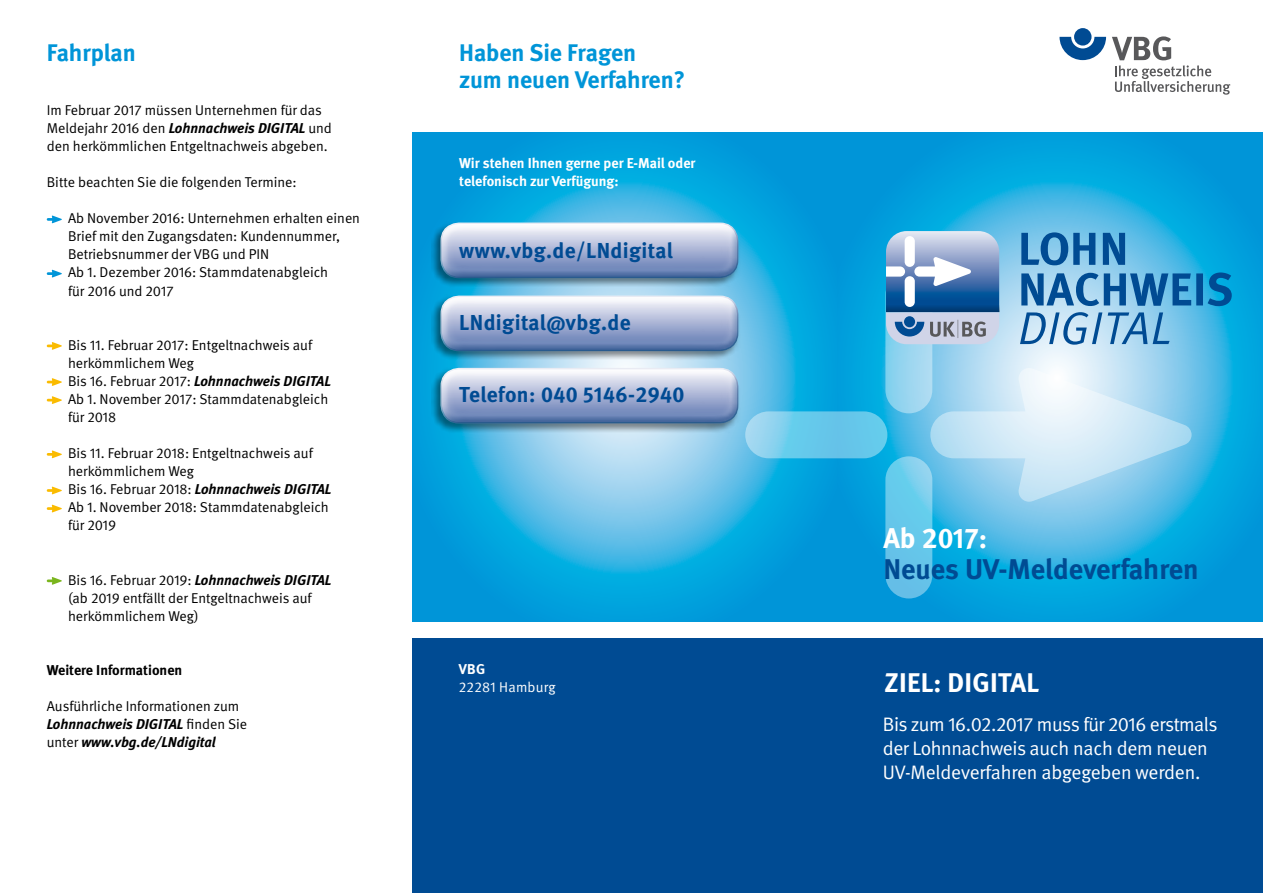
<style>
.page{position:relative;width:1263px;height:893px;background:#fff}
.page>*{position:absolute;margin:0;border:0;box-sizing:border-box;transform-origin:0 0}
.Titelzeile{font:700 28.5px/31.3px "DGUV Meta";color:#004b93}
.Titelzeile-2{font:700 27px "DGUV Meta";letter-spacing:.01em;color:#fff}
.Titelzeile_innen{font:700 24px/27.2px "DGUV Meta";color:#0095d8}
.Titelzeile_innen-2{font:700 21.6px "DGUV Meta";letter-spacing:.02em;color:#004b93}
.Unterüberschrift_Tit{font:19.5px/24px "DGUV Meta";letter-spacing:-.02em;color:#fff}
.Fließtext{font:14.25px/18px "DGUV Meta";color:#000}
.Fließtext-2{font:italic 700 14.25px "DGUV Meta";color:#000}
.Fließtext-3{font:700 14.25px/18px "DGUV Meta";color:#fff}
.Zwischenüberschrift{font:700 14.25px "DGUV Meta";color:#000}
.Fließtext-4{font:14.25px "DGUV Meta";letter-spacing:.015em;color:#fff}
.s1{font-weight:700;font-style:italic}
.s2{font-weight:400;font-style:normal}
.s3{color:#fff}
</style>
<div class="page">
<svg style="left:412px;top:133px;width:426px;height:489px;background:#24aae0"></svg>
<svg style="left:838px;top:133px;width:425px;height:489px;background:#0ca2dd"></svg>
<svg style="left:745px;top:271px;width:446px;height:327px;background:#5abfe7"></svg>
<div style="left:412px;top:639px;width:426px;height:254px;background:#004b93"></div>
<div style="left:431px;top:222px;width:309px;height:66px;background:#000;opacity:.45"></div>
<div style="left:427px;top:210px;width:325px;height:69px;background:#fff;opacity:.75"></div>
<div style="left:431px;top:214px;width:311px;height:60px;background:#fff;opacity:.75"></div>
<div style="left:437px;top:226px;width:310px;height:53px;background:#004b93;opacity:.47"></div>
<div style="left:431px;top:295px;width:309px;height:66px;background:#000;opacity:.45"></div>
<div style="left:427px;top:283px;width:325px;height:69px;background:#fff;opacity:.75"></div>
<div style="left:431px;top:287px;width:311px;height:60px;background:#fff;opacity:.75"></div>
<div style="left:437px;top:299px;width:310px;height:53px;background:#004b93;opacity:.47"></div>
<div style="left:431px;top:367px;width:309px;height:67px;background:#000;opacity:.45"></div>
<div style="left:427px;top:355px;width:325px;height:69px;background:#fff;opacity:.75"></div>
<div style="left:431px;top:359px;width:311px;height:61px;background:#fff;opacity:.75"></div>
<div style="left:437px;top:371px;width:310px;height:53px;background:#004b93;opacity:.47"></div>
<div style="left:838px;top:639px;width:425px;height:254px;background:#004b93"></div>
<svg style="left:1020px;top:232px;width:212px;height:113px;background:#56a5d2"></svg>
<svg style="left:886px;top:231px;width:113px;height:113px;background:#89a4c7"></svg>
<svg style="left:47px;top:216px;width:15px;height:7px"></svg>
<svg style="left:47px;top:270px;width:15px;height:7px"></svg>
<svg style="left:47px;top:342px;width:15px;height:8px"></svg>
<svg style="left:47px;top:378px;width:15px;height:8px"></svg>
<svg style="left:47px;top:396px;width:15px;height:8px"></svg>
<svg style="left:47px;top:450px;width:15px;height:8px"></svg>
<svg style="left:47px;top:487px;width:15px;height:7px"></svg>
<svg style="left:47px;top:505px;width:15px;height:7px"></svg>
<svg style="left:47px;top:577px;width:15px;height:8px"></svg>
<svg style="left:1059px;top:37px;width:47px;height:23px"></svg>
<div style="left:1074px;top:28px;width:17px;height:18px;background:#004b93;border-radius:50%"></div>
<svg style="left:1112px;top:36px;width:118px;height:59px"></svg>
<p class="Titelzeile_innen" style="left:47px;top:39px;width:91px">Fahrplan</p>
<p class="Fließtext" style="left:47px;top:101px;width:287px">Im Februar 2017 müssen Unternehmen für das<br>Meldejahr 2016 den <span class="s1">Lohnnachweis DIGITAL</span> und den herkömmlichen Entgeltnachweis abgeben.</p>
<p class="Fließtext" style="left:47px;top:173px;width:251px">Bitte beachten Sie die folgenden Termine:</p>
<p class="Fließtext" style="left:68px;top:210px;width:294px">Ab November 2016: Unternehmen erhalten einen<br>Brief mit den Zugangsdaten: Kundennummer,<br>Betriebsnummer der VBG und PIN</p>
<p class="Fließtext" style="left:68px;top:264px;width:262px">Ab 1. Dezember 2016: Stammdatenabgleich für 2016 und 2017</p>
<p class="Fließtext" style="left:68px;top:336px;width:246px">Bis 11. Februar 2017: Entgeltnachweis auf herkömmlichem Weg</p>
<p class="Fließtext-2" style="left:68px;top:372px;width:264px"><span class="s2">Bis 16. Februar 2017:</span> Lohnnachweis DIGITAL</p>
<p class="Fließtext" style="left:68px;top:390px;width:262px">Ab 1. November 2017: Stammdatenabgleich für 2018</p>
<p class="Fließtext" style="left:68px;top:445px;width:246px">Bis 11. Februar 2018: Entgeltnachweis auf herkömmlichem Weg</p>
<p class="Fließtext-2" style="left:68px;top:481px;width:265px"><span class="s2">Bis 16. Februar 2018:</span> Lohnnachweis DIGITAL</p>
<p class="Fließtext" style="left:68px;top:499px;width:262px">Ab 1. November 2018: Stammdatenabgleich für 2019</p>
<p class="Fließtext" style="left:68px;top:571px;width:265px">Bis 16. Februar 2019: <span class="s1">Lohnnachweis DIGITAL </span>(ab 2019 entfällt der Entgeltnachweis auf herkömmlichem Weg)</p>
<p class="Zwischenüberschrift" style="left:47px;top:662px;width:137px">Weitere Informationen</p>
<p class="Fließtext" style="left:47px;top:698px;width:202px">Ausführliche Informationen zum<br><span class="s1">Lohnnachweis DIGITAL</span> finden Sie unter <span class="s1">www.vbg.de/LNdigital</span></p>
<p class="Titelzeile_innen" style="left:459px;top:39px;width:227px">Haben Sie Fragen<br>zum neuen Verfahren?</p>
<p class="Fließtext-3" style="left:459px;top:155px;width:238px">Wir stehen Ihnen gerne per E-Mail oder telefonisch zur Verfügung:</p>
<p class="Titelzeile_innen-2" style="left:459px;top:237px;width:215px">www.vbg.de/LNdigital</p>
<p class="Titelzeile_innen-2" style="left:459px;top:309px;width:173px">LNdigital@vbg.de</p>
<p class="Titelzeile_innen-2" style="left:459px;top:381px;width:227px">Telefon: 040 5146-2940</p>
<p class="Fließtext-3" style="left:459px;top:660px;width:28px">VBG</p>
<p class="Fließtext-4" style="left:459px;top:678px;width:98px">22281 Hamburg</p>
<p class="Titelzeile" style="left:883px;top:523px;width:317px"><span class="s3">Ab 2017:<br></span>Neues UV-Meldeverfahren</p>
<p class="Titelzeile-2" style="left:885px;top:667px;width:156px">ZIEL: DIGITAL</p>
<p class="Unterüberschrift_Tit" style="left:883px;top:713px;width:336px">Bis zum 16.02.2017 muss für 2016 erstmals der Lohnnachweis auch nach dem neuen<br>UV-Meldeverfahren abgegeben werden.</p>
</div>
